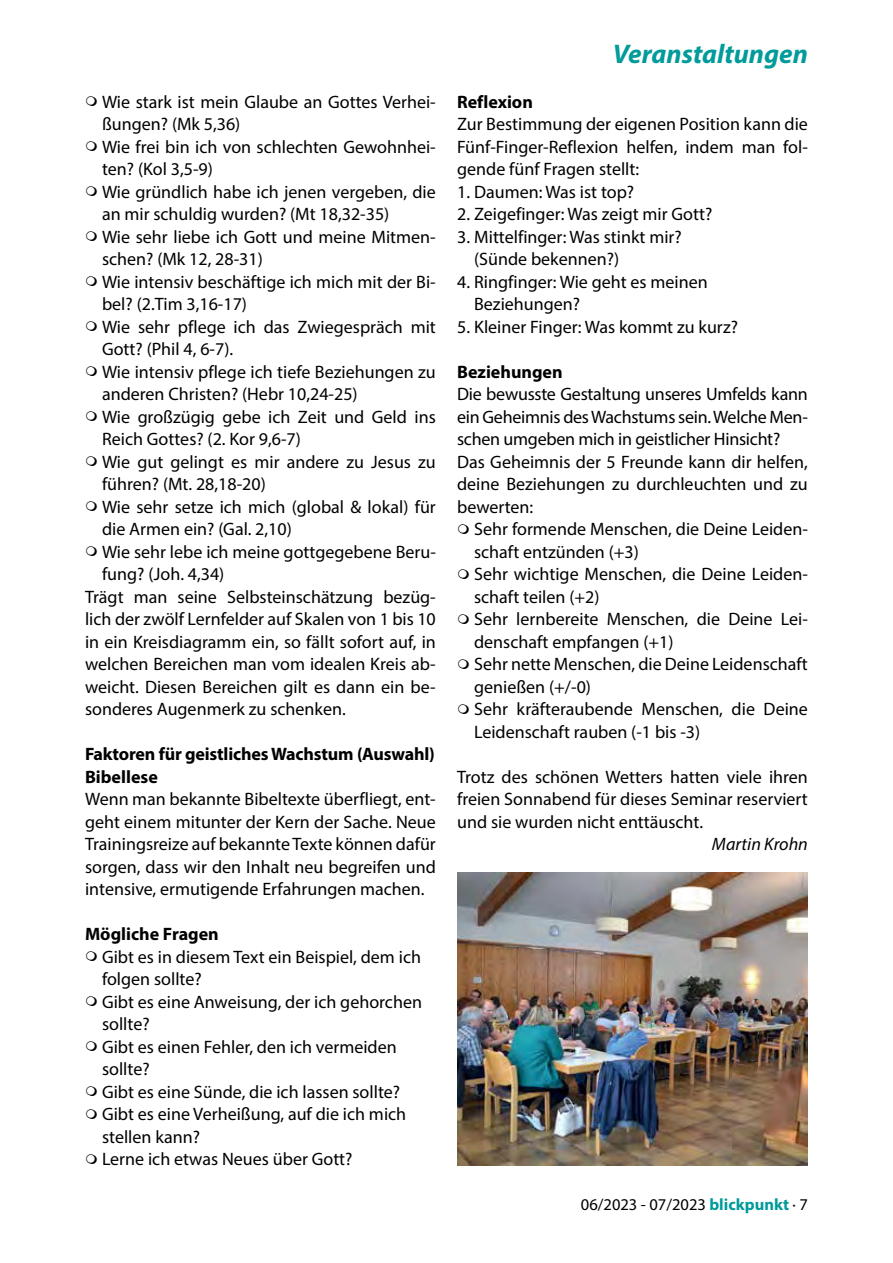
<style>
.page{position:relative;width:893px;height:1263px;background:#fff}
.page>*{position:absolute;margin:0;border:0;box-sizing:border-box;transform-origin:0 0}
.t1{font:italic 700 27px "Myriad Pro";color:#009b9a}
.t2{font:18px/22.5px "Myriad Pro";color:#000}
.t3{font:700 18px/22.5px "Myriad Pro";letter-spacing:-.005em;color:#000}
.t4{font:italic 18px "Myriad Pro";color:#000}
.t5{font:16.5px "Myriad Pro";color:#000}
.s1{font-weight:700;color:#009b9a}
</style>
<div class="page">
<img style="left:457px;top:873px;width:351px;height:292px">
<p class="t2" style="left:102px;top:90px;width:335px">Wie stark ist mein Glaube an Gottes Verhei-</p>
<p class="t2" style="left:102px;top:112px;width:140px">ßungen? (Mk 5,36)</p>
<p class="t2" style="left:102px;top:135px;width:335px">Wie frei bin ich von schlechten Gewohnhei-</p>
<p class="t2" style="left:102px;top:157px;width:112px">ten? (Kol 3,5-9)</p>
<p class="t2" style="left:102px;top:180px;width:335px">Wie gründlich habe ich jenen vergeben, die</p>
<p class="t2" style="left:102px;top:202px;width:289px">an mir schuldig wurden? (Mt 18,32-35)</p>
<p class="t2" style="left:102px;top:225px;width:335px">Wie sehr liebe ich Gott und meine Mitmen-</p>
<p class="t2" style="left:102px;top:247px;width:162px">schen? (Mk 12, 28-31)</p>
<p class="t2" style="left:102px;top:270px;width:335px">Wie intensiv beschäftige ich mich mit der Bi-</p>
<p class="t2" style="left:102px;top:292px;width:147px">bel? (2.Tim 3,16-17)</p>
<p class="t2" style="left:102px;top:315px;width:335px">Wie sehr pflege ich das Zwiegespräch mit</p>
<p class="t2" style="left:102px;top:337px;width:133px">Gott? (Phil 4, 6-7).</p>
<p class="t2" style="left:102px;top:360px;width:335px">Wie intensiv pflege ich tiefe Beziehungen zu</p>
<p class="t2" style="left:102px;top:382px;width:257px">anderen Christen? (Hebr 10,24-25)</p>
<p class="t2" style="left:102px;top:405px;width:335px">Wie großzügig gebe ich Zeit und Geld ins</p>
<p class="t2" style="left:102px;top:427px;width:200px">Reich Gottes? (2. Kor 9,6-7)</p>
<p class="t2" style="left:102px;top:450px;width:335px">Wie gut gelingt es mir andere zu Jesus zu</p>
<p class="t2" style="left:102px;top:472px;width:165px">führen? (Mt. 28,18-20)</p>
<p class="t2" style="left:102px;top:495px;width:335px">Wie sehr setze ich mich (global &amp; lokal) für</p>
<p class="t2" style="left:102px;top:517px;width:191px">die Armen ein? (Gal. 2,10)</p>
<p class="t2" style="left:102px;top:540px;width:335px">Wie sehr lebe ich meine gottgegebene Beru-</p>
<p class="t2" style="left:102px;top:562px;width:124px">fung? (Joh. 4,34)</p>
<p class="t2" style="left:85px;top:585px;width:352px">Trägt man seine Selbsteinschätzung bezüg-</p>
<p class="t2" style="left:85px;top:607px;width:352px">lich der zwölf Lernfelder auf Skalen von 1 bis 10</p>
<p class="t2" style="left:85px;top:630px;width:352px">in ein Kreisdiagramm ein, so fällt sofort auf, in</p>
<p class="t2" style="left:85px;top:652px;width:352px">welchen Bereichen man vom idealen Kreis ab-</p>
<p class="t2" style="left:85px;top:675px;width:352px">weicht. Diesen Bereichen gilt es dann ein be-</p>
<p class="t2" style="left:85px;top:697px;width:262px">sonderes Augenmerk zu schenken.</p>
<p class="t3" style="left:85px;top:742px;width:351px">Faktoren für geistliches Wachstum (Auswahl)<br>Bibellese</p>
<p class="t2" style="left:85px;top:787px;width:352px;text-align:justify">Wenn man bekannte Bibeltexte überfliegt, ent&shy;geht einem mitunter der Kern der Sache. Neue Trainingsreize auf bekannte Texte können dafür sorgen, dass wir den Inhalt neu begreifen und intensive, ermutigende Erfahrungen machen.</p>
<p class="t3" style="left:85px;top:922px;width:135px">Mögliche Fragen</p>
<p class="t2" style="left:102px;top:945px;width:321px">Gibt es in diesem Text ein Beispiel, dem ich folgen sollte?<br>Gibt es eine Anweisung, der ich gehorchen sollte?<br>Gibt es einen Fehler, den ich vermeiden sollte?<br>Gibt es eine Sünde, die ich lassen sollte?<br>Gibt es eine Verheißung, auf die ich mich stellen kann?<br>Lerne ich etwas Neues über Gott?</p>
<h1 class="t1" style="left:613px;top:36px;width:197px">Veranstaltungen</h1>
<p class="t3" style="left:457px;top:90px;width:77px">Reflexion</p>
<p class="t2" style="left:457px;top:112px;width:352px;text-align:justify">Zur Bestimmung der eigenen Position kann die Fünf-Finger-Reflexion helfen, indem man fol&shy;gende fünf Fragen stellt:</p>
<p class="t2" style="left:457px;top:180px;width:179px">1. Daumen: Was ist top?</p>
<p class="t2" style="left:457px;top:202px;width:257px">2. Zeigefinger: Was zeigt mir Gott?</p>
<p class="t2" style="left:474px;top:225px;width:209px;text-indent:-17px">3. Mittelfinger: Was stinkt mir? (Sünde bekennen?)</p>
<p class="t2" style="left:474px;top:270px;width:235px;text-indent:-17px">4. Ringfinger: Wie geht es meinen<br>Beziehungen?</p>
<p class="t2" style="left:457px;top:315px;width:282px">5. Kleiner Finger: Was kommt zu kurz?</p>
<p class="t3" style="left:457px;top:360px;width:107px">Beziehungen</p>
<p class="t2" style="left:457px;top:382px;width:352px">Die bewusste Gestaltung unseres Umfelds kann ein Geheimnis des Wachstums sein. Welche Men&shy;schen umgeben mich in geistlicher Hinsicht?<br>Das Geheimnis der 5 Freunde kann dir helfen, deine Beziehungen zu durchleuchten und zu bewerten:</p>
<p class="t2" style="left:474px;top:517px;width:335px">Sehr formende Menschen, die Deine Leiden&shy;schaft entzünden (+3)<br>Sehr wichtige Menschen, die Deine Leiden&shy;schaft teilen (+2)<br>Sehr lernbereite Menschen, die Deine Lei&shy;denschaft empfangen (+1)<br>Sehr nette Menschen, die Deine Leidenschaft genießen (+/-0)<br>Sehr kräfteraubende Menschen, die Deine<br>Leidenschaft rauben (-1 bis -3)</p>
<p class="t2" style="left:457px;top:765px;width:352px;text-align:justify">Trotz des schönen Wetters hatten viele ihren freien Sonnabend für dieses Seminar reserviert und sie wurden nicht enttäuscht.</p>
<p class="t4" style="left:712px;top:833px;width:97px">Martin Krohn</p>
<p class="t5" style="left:581px;top:1194px;width:228px">06/2023 - 07/2023 <span class="s1">blickpunkt</span> · 7</p>
</div>
